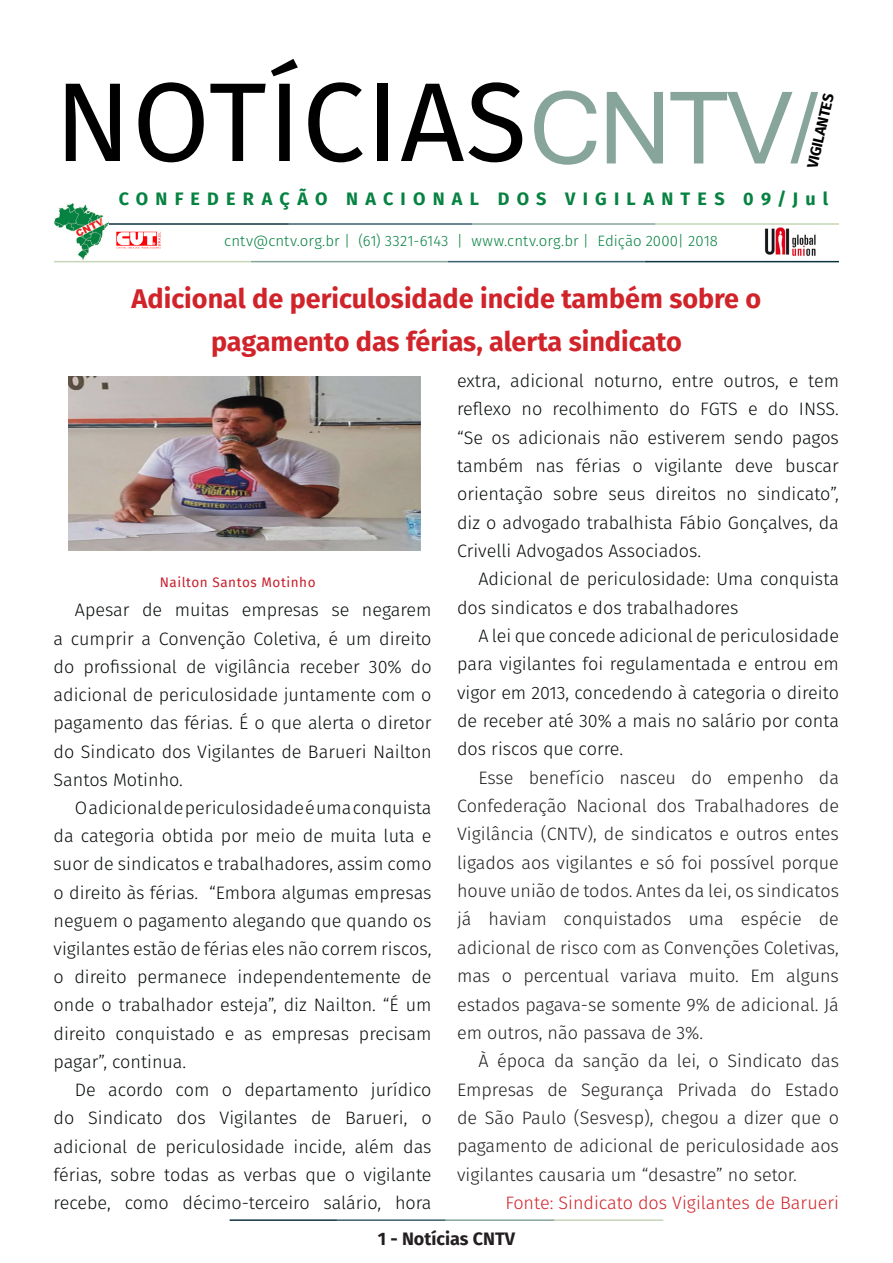
<style>
.page{position:relative;width:893px;height:1263px;background:#fff}
.page>*{position:absolute;margin:0;border:0;box-sizing:border-box;transform-origin:0 0}
.t1{font:112.2px "Fira Sans";letter-spacing:.01em;color:#000}
.t2{font:111px "Latha";color:#87a59a}
.t3{font:700 27px/42.8px "Fira Sans";color:#d1232a;text-align:center}
.t4{font:300 18px/28.2px "Fira Sans";color:#080d0b;text-align:justify}
.t5{font:300 18px/28.3px "Fira Sans";color:#231f20;text-align:justify}
.t6{font:700 18px "Fira Sans";letter-spacing:.4em;color:#068241}
.t7{font:300 18px "Fira Sans";color:#d1232a}
.t8{font:700 18px "Fira Sans";color:#231f20}
.t9{font:300 15px "Fira Sans";letter-spacing:.005em;color:#068241}
.t10{font:700 15px "Fira Sans";color:#000001}
.t11{font:13.5px "Fira Sans";letter-spacing:.04em;color:#c6202d}
</style>
<div class="page">
<hr style="left:230px;top:1219px;width:107px;height:2px;background:#0e323f">
<hr style="left:337px;top:1219px;width:109px;height:2px;background:#3a5f6d">
<hr style="left:446px;top:1219px;width:109px;height:2px;background:#87a59a">
<hr style="left:555px;top:1219px;width:108px;height:2px;background:#c6d5b7">
<img style="left:764px;top:227px;width:54px;height:34px">
<hr style="left:108px;top:223px;width:181px;height:2px;background:#0e323f">
<hr style="left:289px;top:223px;width:183px;height:2px;background:#3a5f6d">
<hr style="left:472px;top:223px;width:184px;height:2px;background:#87a59a">
<hr style="left:656px;top:223px;width:183px;height:2px;background:#c6d5b7">
<hr style="left:645px;top:261px;width:194px;height:1px;background:#0e323f">
<hr style="left:448px;top:261px;width:197px;height:1px;background:#3a5f6d">
<hr style="left:251px;top:261px;width:197px;height:1px;background:#87a59a">
<hr style="left:54px;top:261px;width:197px;height:1px;background:#c6d5b7">
<img style="left:54px;top:203px;width:54px;height:57px">
<img style="left:108px;top:222px;width:61px;height:27px">
<img style="left:69px;top:377px;width:352px;height:174px">
<p class="t1" style="left:55px;top:37px;width:474px">NOTÍCIAS</p>
<p class="t2" style="left:529px;top:40px;width:290px">CNTV/</p>
<p class="t10" style="left:800px;top:165px;width:77px;rotate:-77deg">VIGILANTES</p>
<p class="t6" style="left:119px;top:184px;width:711px">CONFEDERAÇÃO NACIONAL DOS VIGILANTES 09/Jul</p>
<p class="t9" style="left:224px;top:230px;width:495px">cntv@cntv.org.br | (61) 3321-6143 | www.cntv.org.br | Edição 2000| 2018</p>
<p class="t3" style="left:132px;top:275px;width:631px">Adicional de periculosidade incide também sobre o pagamento das férias, alerta sindicato</p>
<p class="t11" style="left:160px;top:572px;width:157px">Nailton Santos Motinho</p>
<p class="t4" style="left:54px;top:596px;width:380px;text-indent:21px">Apesar de muitas empresas se negarem a cumprir a Convenção Coletiva, é um direito do profissional de vigilância receber 30% do adicional de periculosidade juntamente com o pagamento das férias. É o que alerta o diretor do Sindicato dos Vigilantes de Barueri Nailton Santos Motinho.</p>
<p class="t4" style="left:54px;top:793px;width:380px;text-indent:21px">O adicional de periculosidade é uma conquista da categoria obtida por meio de muita luta e suor de sindicatos e trabalhadores, assim como o direito às férias. “Embora algumas empresas neguem o pagamento alegando que quando os vigilantes estão de férias eles não correm riscos, o direito permanece independentemente de onde o trabalhador esteja”, diz Nailton. “É um direito conquistado e as empresas precisam pagar”, continua.</p>
<p class="t4" style="left:54px;top:1076px;width:380px;text-indent:21px">De acordo com o departamento jurídico do Sindicato dos Vigilantes de Barueri, o adicional de periculosidade incide, além das férias, sobre todas as verbas que o vigilante recebe, como décimo-terceiro salário, hora</p>
<p class="t4" style="left:457px;top:366px;width:383px">extra, adicional noturno, entre outros, e tem reflexo no recolhimento do FGTS e do INSS. “Se os adicionais não estiverem sendo pagos também nas férias o vigilante deve buscar orientação sobre seus direitos no sindicato”, diz o advogado trabalhista Fábio Gonçalves, da Crivelli Advogados Associados.</p>
<p class="t4" style="left:457px;top:565px;width:383px;text-indent:21px">Adicional de periculosidade: Uma conquista dos sindicatos e dos trabalhadores</p>
<p class="t4" style="left:457px;top:621px;width:383px;text-indent:21px">A lei que concede adicional de periculosidade para vigilantes foi regulamentada e entrou em vigor em 2013, concedendo à categoria o direito de receber até 30% a mais no salário por conta dos riscos que corre.</p>
<p class="t5" style="left:457px;top:763px;width:383px;text-indent:21px">Esse benefício nasceu do empenho da Confederação Nacional dos Trabalhadores de Vigilância (CNTV), de sindicatos e outros entes ligados aos vigilantes e só foi possível porque houve união de todos. Antes da lei, os sindicatos já haviam conquistados uma espécie de adicional de risco com as Convenções Coletivas, mas o percentual variava muito. Em alguns estados pagava-se somente 9% de adicional. Já em outros, não passava de 3%.</p>
<p class="t5" style="left:457px;top:1047px;width:383px;text-indent:21px">À época da sanção da lei, o Sindicato das Empresas de Segurança Privada do Estado de São Paulo (Sesvesp), chegou a dizer que o pagamento de adicional de periculosidade aos vigilantes causaria um “desastre” no setor.</p>
<p class="t7" style="left:505px;top:1190px;width:335px">Fonte: Sindicato dos Vigilantes de Barueri</p>
<p class="t8" style="left:378px;top:1223px;width:139px">1 - Notícias CNTV</p>
</div>
